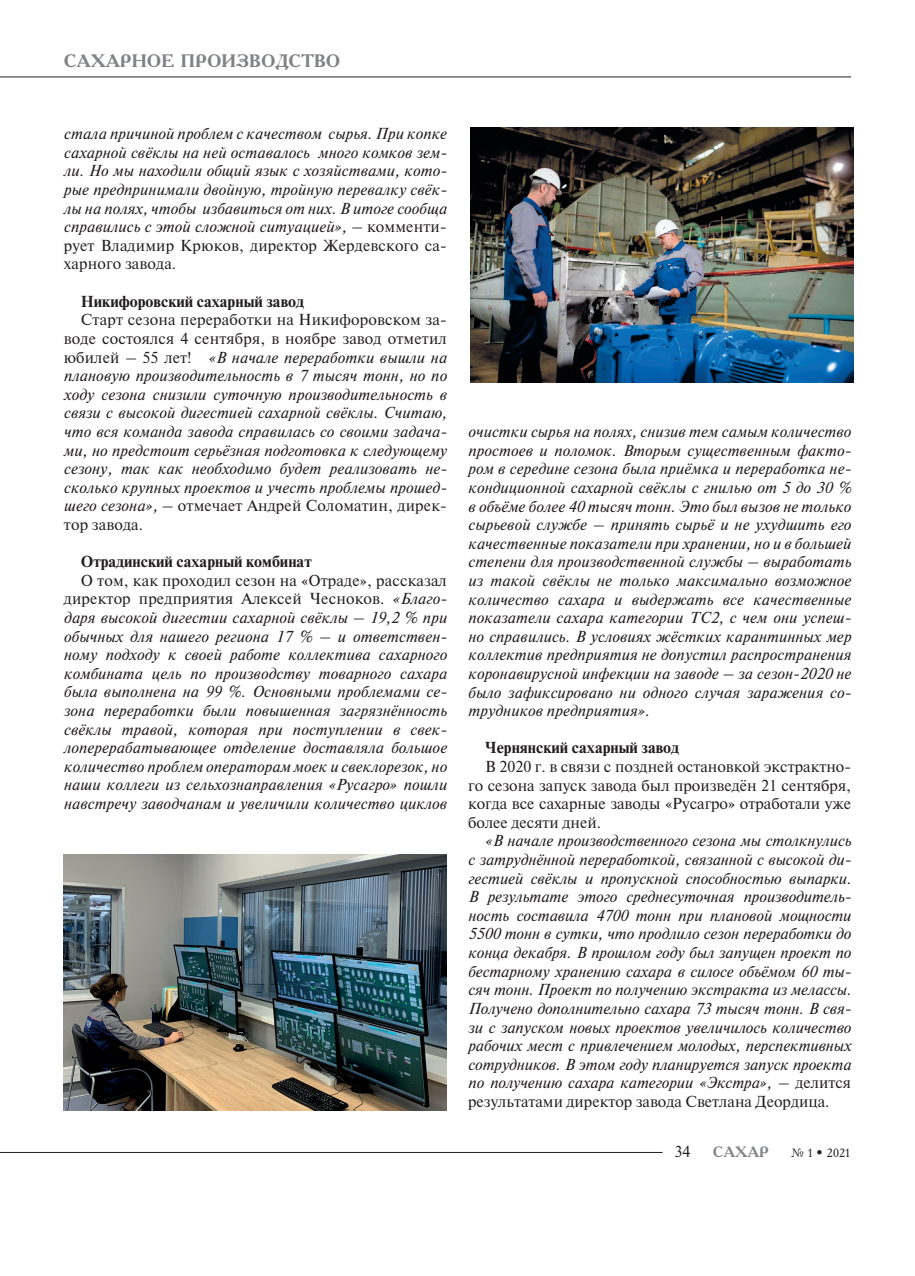
<style>
.page{position:relative;width:915px;height:1276px;background:#fff}
.page>*{position:absolute;margin:0;border:0;box-sizing:border-box;transform-origin:0 0}
.t1{font:700 18px "Academy";color:#808285}
.t2{font:italic 15px/18.6px "Newton C";letter-spacing:.01em;color:#231f20;text-align:justify}
.t3{font:15px/18.6px "Newton C";color:#231f20;text-align:justify}
.t4{font:700 15px "Newton C";color:#231f20}
.t5{font:700 15px "Academy C";color:#808285}
.t6{font:12px "Academy C";color:#231f20}
.s1{font-style:normal}
</style>
<div class="page">
<hr style="left:0;top:1152px;width:662px;height:1px;background:#231f20">
<hr style="left:0;top:77px;width:850px;height:1px;background:#231f20">
<img style="left:471px;top:128px;width:382px;height:255px">
<img style="left:64px;top:855px;width:382px;height:255px">
<p class="t1" style="left:64px;top:49px;width:278px">САХАРНОЕ ПРОИЗВОДСТВО</p>
<p class="t2" style="left:64px;top:125px;width:384px;text-align:left">стала причиной проблем с качеством сырья. При копке сахарной свёклы на ней оставалось много комков зем&shy;ли. Но мы находили общий язык с хозяйствами, кото&shy;рые предпринимали двойную, тройную перевалку свёк&shy;лы на полях, чтобы избавиться от них. В итоге сообща справились с этой сложной ситуацией», – <span class="s1">комменти&shy;рует Владимир Крюков, директор Жердевского са&shy;харного завода.</span></p>
<p class="t4" style="left:81px;top:292px;width:224px">Никифоровский сахарный завод</p>
<p class="t2" style="left:64px;top:311px;width:384px;text-indent:17px"><span class="s1">Старт сезона переработки на Никифоровском за&shy;воде состоялся 4 сентября, в ноябре завод отметил юбилей – 55 лет!</span> «В начале переработки вышли на плановую производительность в 7 тысяч тонн, но по ходу сезона снизили суточную производительность в связи с высокой дигестией сахарной свёклы. Считаю, что вся команда завода справилась со своими задача&shy;ми, но предстоит серьёзная подготовка к следующему сезону, так как необходимо будет реализовать не&shy;сколько крупных проектов и учесть проблемы прошед&shy;шего сезона», <span class="s1">– отмечает Андрей Соломатин, дирек&shy;тор завода.</span></p>
<p class="t4" style="left:81px;top:553px;width:232px">Отрадинский сахарный комбинат</p>
<p class="t2" style="left:64px;top:571px;width:384px;text-align:left;text-indent:17px"><span class="s1">О том, как проходил сезон на «Отраде», рассказал директор предприятия Алексей Чесноков.</span> «Благо&shy;даря высокой дигестии сахарной свёклы – 19,2 % при обычных для нашего региона 17 % – и ответствен&shy;ному подходу к своей работе коллектива сахарного комбината цель по производству товарного сахара была выполнена на 99 %. Основными проблемами се&shy;зона переработки были повышенная загрязнённость свёклы травой, которая при поступлении в свек&shy;лоперерабатывающее отделение доставляла большое количество проблем операторам моек и свеклорезок, но наши коллеги из сельхознаправления «Русагро» пошли навстречу заводчанам и увеличили количество циклов</p>
<p class="t2" style="left:468px;top:422px;width:384px">очистки сырья на полях, снизив тем самым количество простоев и поломок. Вторым существенным факто&shy;ром в середине сезона была приёмка и переработка не&shy;кондиционной сахарной свёклы с гнилью от 5 до 30 % в объёме более 40 тысяч тонн. Это был вызов не только сырьевой службе – принять сырьё и не ухудшить его качественные показатели при хранении, но и в большей степени для производственной службы – выработать из такой свёклы не только максимально возможное количество сахара и выдержать все качественные показатели сахара категории ТС2, с чем они успеш&shy;но справились. В условиях жёстких карантинных мер коллектив предприятия не допустил распространения коронавирусной инфекции на заводе – за сезон-2020 не было зафиксировано ни одного случая заражения со&shy;трудников предприятия».</p>
<p class="t4" style="left:485px;top:739px;width:195px">Чернянский сахарный завод</p>
<p class="t3" style="left:468px;top:757px;width:384px;text-indent:17px">В 2020 г. в связи с поздней остановкой экстрактно&shy;го сезона запуск завода был произведён 21 сентября, когда все сахарные заводы «Русагро» отработали уже более десяти дней.</p>
<p class="t2" style="left:468px;top:832px;width:384px;text-indent:17px">«В начале производственного сезона мы столкнулись с затруднённой переработкой, связанной с высокой ди&shy;гестией свёклы и пропускной способностью выпарки.<br>В результате этого среднесуточная производитель&shy;ность составила 4700 тонн при плановой мощности 5500 тонн в сутки, что продлило сезон переработки до конца декабря. В прошлом году был запущен проект по бестарному хранению сахара в силосе объёмом 60 ты&shy;сяч тонн. Проект по получению экстракта из мелассы.<br>Получено дополнительно сахара 73 тысяч тонн. В свя&shy;зи с запуском новых проектов увеличилось количество рабочих мест с привлечением молодых, перспективных сотрудников. В этом году планируется запуск проекта по получению сахара категории «Экстра», – <span class="s1">делится результатами директор завода Светлана Деордица.</span></p>
<p class="t3" style="left:674px;top:1142px;width:17px">34</p>
<p class="t5" style="left:712px;top:1141px;width:57px">САХАР</p>
<p class="t6" style="left:790px;top:1145px;width:60px">№ 1 • 2021</p>
</div>
